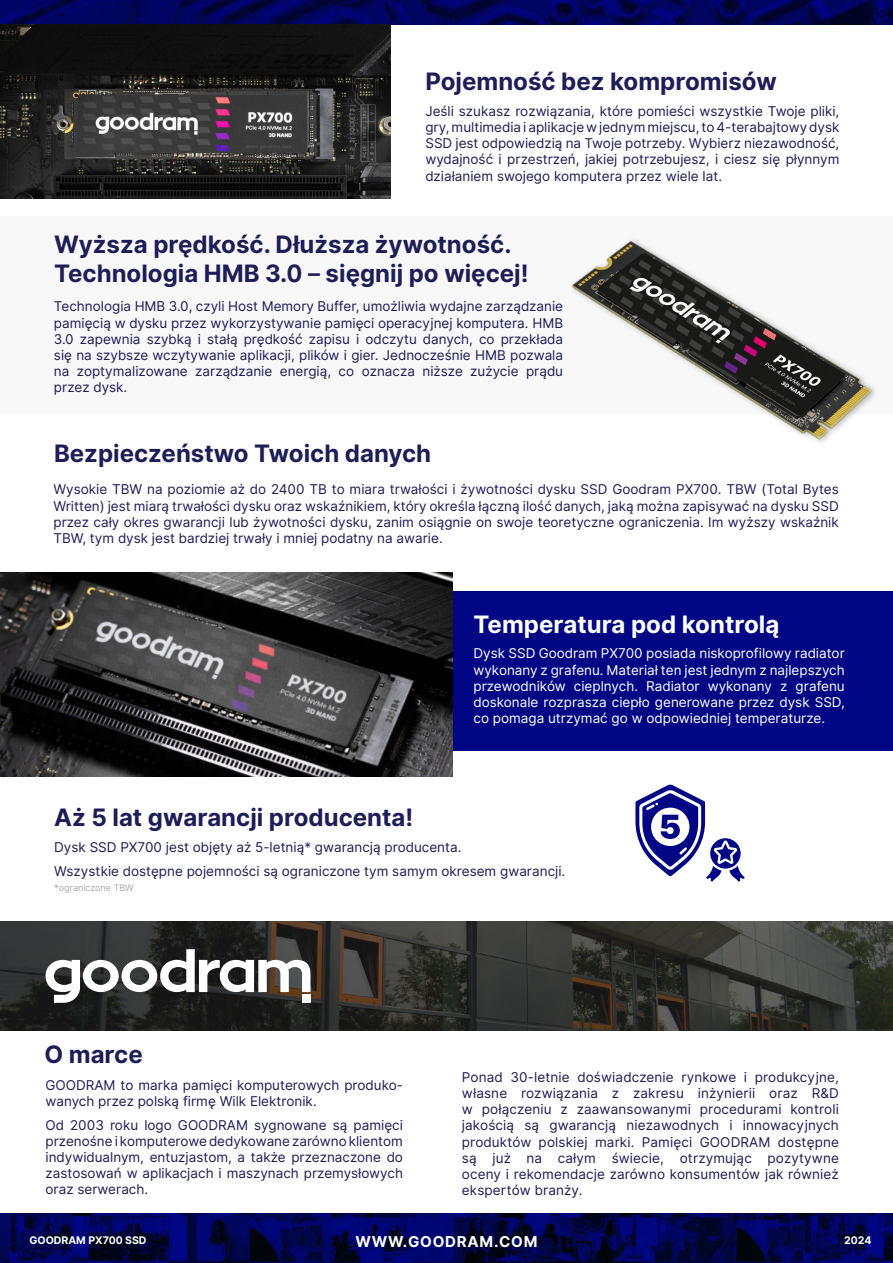
<style>
.page{position:relative;width:893px;height:1263px;background:#fff}
.page>*{position:absolute;margin:0;border:0;box-sizing:border-box;transform-origin:0 0}
.t1{font:700 24px/28.8px "Inter UI";color:#1d1d57}
.t2{font:700 24px "Inter UI";color:#fff}
.t3{font:700 15px "Inter UI";letter-spacing:.05em;color:#fff}
.t4{font:13.5px/16.2px "Inter UI";color:#1d1d57;text-align:justify}
.t5{font:13.5px/16.2px "Inter UI";color:#fff;text-align:justify}
.t6{font:700 10.5px "Inter UI";color:#fff}
.t7{font:9px "Inter UI";color:#a6a8ab}
</style>
<div class="page">
<div style="left:0;top:216px;width:893px;height:197px;background:#f8f8f8"></div>
<div style="left:0;top:592px;width:893px;height:159px;background:#010684"></div>
<img style="left:0;top:1214px;width:893px;height:49px">
<img style="left:0;top:922px;width:893px;height:108px">
<img style="left:0;top:0;width:893px;height:25px">
<img style="left:0;top:25px;width:390px;height:173px">
<svg style="left:46px;top:949px;width:264px;height:54px"></svg>
<img style="left:572px;top:240px;width:303px;height:202px">
<img style="left:0;top:572px;width:452px;height:204px">
<svg style="left:635px;top:785px;width:110px;height:97px"></svg>
<h1 class="t1" style="left:425px;top:68px;width:353px">Pojemność bez kompromisów</h1>
<p class="t4" style="left:425px;top:103px;width:416px">Jeśli szukasz rozwiązania, które pomieści wszystkie Twoje pliki, gry, multimedia i aplikacje w jednym miejscu, to 4-terabajtowy dysk SSD jest odpowiedzią na Twoje potrzeby. Wybierz niezawodność, wydajność i przestrzeń, jakiej potrzebujesz, i ciesz się płynnym działaniem swojego komputera przez wiele lat.</p>
<h1 class="t1" style="left:54px;top:231px;width:476px">Wyższa prędkość. Dłuższa żywotność.<br>Technologia HMB 3.0 – sięgnij po więcej!</h1>
<p class="t4" style="left:54px;top:299px;width:511px">Technologia HMB 3.0, czyli Host Memory Buffer, umożliwia wydajne zarządzanie pamięcią w dysku przez wykorzystywanie pamięci operacyjnej komputera. HMB 3.0 zapewnia szybką i stałą prędkość zapisu i odczytu danych, co przekłada się na szybsze wczytywanie aplikacji, plików i gier. Jednocześnie HMB pozwala na zoptymalizowane zarządzanie energią, co oznacza niższe zużycie prądu przez dysk.</p>
<h1 class="t1" style="left:54px;top:440px;width:379px">Bezpieczeństwo Twoich danych</h1>
<p class="t4" style="left:53px;top:482px;width:787px">Wysokie TBW na poziomie aż do 2400 TB to miara trwałości i żywotności dysku SSD Goodram PX700. TBW (Total Bytes Written) jest miarą trwałości dysku oraz wskaźnikiem, który określa łączną ilość danych, jaką można zapisywać na dysku SSD przez cały okres gwarancji lub żywotności dysku, zanim osiągnie on swoje teoretyczne ograniczenia. Im wyższy wskaźnik TBW, tym dysk jest bardziej trwały i mniej podatny na awarie.</p>
<h1 class="t2" style="left:473px;top:608px;width:307px">Temperatura pod kontrolą</h1>
<h1 class="t1" style="left:54px;top:804px;width:361px">Aż 5 lat gwarancji producenta!</h1>
<p class="t5" style="left:473px;top:646px;width:373px">Dysk SSD Goodram PX700 posiada niskoprofilowy radiator wykonany z grafenu. Materiał ten jest jednym z najlepszych przewodników cieplnych. Radiator wykonany z grafenu doskonale rozprasza ciepło generowane przez dysk SSD, co pomaga utrzymać go w odpowiedniej temperaturze.</p>
<p class="t4" style="left:54px;top:836px;width:513px;line-height:24px">Dysk SSD PX700 jest objęty aż 5-letnią* gwarancją producenta.<br>Wszystkie dostępne pojemności są ograniczone tym samym okresem gwarancji.</p>
<p class="t7" style="left:54px;top:882px;width:81px">*ograniczone TBW</p>
<h1 class="t1" style="left:44px;top:1041px;width:100px">O marce</h1>
<p class="t4" style="left:46px;top:1077px;width:359px">GOODRAM to marka pamięci komputerowych produko&shy;wanych przez polską firmę Wilk Elektronik.</p>
<p class="t4" style="left:46px;top:1117px;width:359px">Od 2003 roku logo GOODRAM sygnowane są pamięci przenośne i komputerowe dedykowane zarówno klientom indywidualnym, entuzjastom, a także przeznaczone do zastosowań w aplikacjach i maszynach przemysłowych oraz serwerach.</p>
<p class="t4" style="left:462px;top:1069px;width:379px">Ponad 30-letnie doświadczenie rynkowe i produkcyjne, własne rozwiązania z zakresu inżynierii oraz R&amp;D w połączeniu z zaawansowanymi procedurami kontroli jakością są gwarancją niezawodnych i innowacyjnych produktów polskiej marki. Pamięci GOODRAM dostępne są już na całym świecie, otrzymując pozytywne oceny i rekomendacje zarówno konsumentów jak również ekspertów branży.</p>
<p class="t6" style="left:29px;top:1233px;width:119px">GOODRAM PX700 SSD</p>
<p class="t3" style="left:355px;top:1231px;width:184px">WWW.GOODRAM.COM</p>
<p class="t6" style="left:844px;top:1233px;width:29px">2024</p>
</div>
